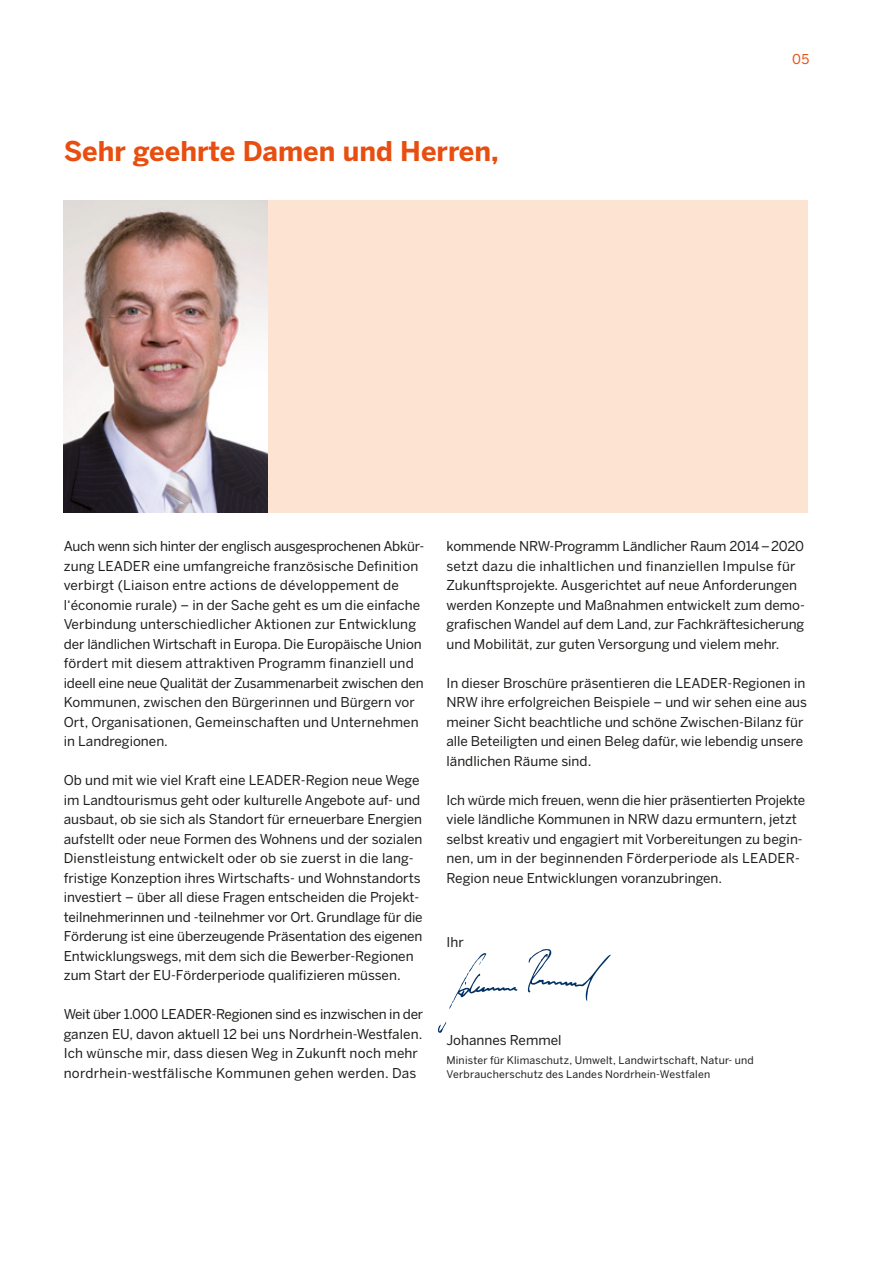
<style>
.page{position:relative;width:893px;height:1263px;background:#fff}
.page>*{position:absolute;margin:0;border:0;box-sizing:border-box;transform-origin:0 0}
.t1{font:700 27px "Benton Sans";color:#e84e0f}
.t2{font:13.5px/19.5px "Benton Sans";color:#1d1d1b}
.t3{font:13.5px "Benton Sans";color:#e84e0f}
.t4{font:10.5px/13.5px "Benton Sans";letter-spacing:.02em;color:#1d1d1b}
</style>
<div class="page">
<div style="left:266px;top:200px;width:542px;height:312px;background:#fde1ce"></div>
<img style="left:64px;top:200px;width:204px;height:312px">
<svg style="left:438px;top:1022px;width:8px;height:11px"></svg>
<svg style="left:449px;top:953px;width:68px;height:56px"></svg>
<svg style="left:528px;top:949px;width:83px;height:52px"></svg>
<h1 class="t1" style="left:64px;top:135px;width:436px">Sehr geehrte Damen und Herren,</h1>
<p class="t3" style="left:792px;top:51px;width:19px">05</p>
<p class="t2" style="left:64px;top:536px;width:361px">Auch wenn sich hinter der englisch ausgesprochenen Abkür&shy;zung LEADER eine umfangreiche französische Definition verbirgt (Liaison entre actions de développement de l‘économie rurale) – in der Sache geht es um die einfache Verbindung unterschiedlicher Aktionen zur Entwicklung der ländlichen Wirtschaft in Europa. Die Europäische Union fördert mit diesem attraktiven Programm finanziell und ideell eine neue Qualität der Zusammenarbeit zwischen den Kommunen, zwischen den Bürgerinnen und Bürgern vor Ort, Organisationen, Gemeinschaften und Unternehmen in Landregionen.</p>
<p class="t2" style="left:64px;top:770px;width:360px">Ob und mit wie viel Kraft eine LEADER-Region neue Wege im Landtourismus geht oder kulturelle Angebote auf- und ausbaut, ob sie sich als Standort für erneuerbare Energien aufstellt oder neue Formen des Wohnens und der sozialen Dienstleistung entwickelt oder ob sie zuerst in die lang&shy;fristige Konzeption ihres Wirtschafts- und Wohnstandorts investiert – über all diese Fragen entscheiden die Projekt&shy;teilnehmerinnen und -teilnehmer vor Ort. Grundlage für die Förderung ist eine überzeugende Präsentation des eigenen Entwicklungswegs, mit dem sich die Bewerber-Regionen zum Start der EU-Förderperiode qualifizieren müssen.</p>
<p class="t2" style="left:64px;top:1004px;width:361px">Weit über 1.000 LEADER-Regionen sind es inzwischen in der ganzen EU, davon aktuell 12 bei uns Nordrhein-Westfalen.<br>Ich wünsche mir, dass diesen Weg in Zukunft noch mehr nordrhein-westfälische Kommunen gehen werden. Das</p>
<p class="t2" style="left:446px;top:536px;width:360px">kommende NRW-Programm Ländlicher Raum 2014–2020 setzt dazu die inhaltlichen und finanziellen Impulse für Zukunftsprojekte. Ausgerichtet auf neue Anforderungen werden Konzepte und Maßnahmen entwickelt zum demo&shy;grafischen Wandel auf dem Land, zur Fachkräftesicherung und Mobilität, zur guten Versorgung und vielem mehr.</p>
<p class="t2" style="left:446px;top:673px;width:362px">In dieser Broschüre präsentieren die LEADER-Regionen in NRW ihre erfolgreichen Beispiele – und wir sehen eine aus meiner Sicht beachtliche und schöne Zwischen-Bilanz für alle Beteiligten und einen Beleg dafür, wie lebendig unsere ländlichen Räume sind.</p>
<p class="t2" style="left:446px;top:790px;width:360px">Ich würde mich freuen, wenn die hier präsentierten Projekte viele ländliche Kommunen in NRW dazu ermuntern, jetzt selbst kreativ und engagiert mit Vorbereitungen zu begin&shy;nen, um in der beginnenden Förderperiode als LEADER-Region neue Entwicklungen voranzubringen.</p>
<p class="t2" style="left:446px;top:932px;width:19px">Ihr</p>
<p class="t2" style="left:446px;top:1030px;width:117px">Johannes Remmel</p>
<p class="t4" style="left:446px;top:1054px;width:309px">Minister für Klimaschutz, Umwelt, Landwirtschaft, Natur- und<br>Verbraucherschutz des Landes Nordrhein-Westfalen</p>
</div>
